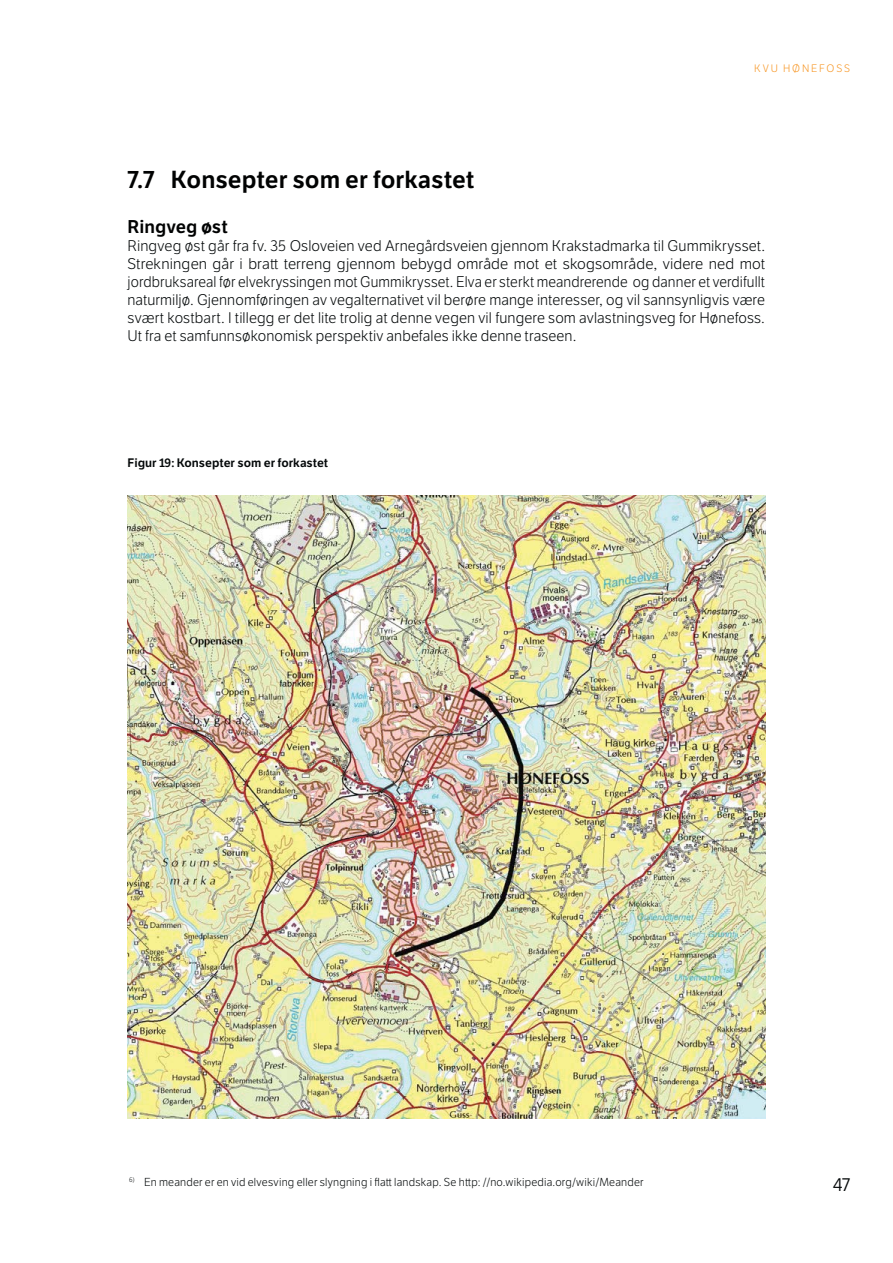
<style>
.page{position:relative;width:893px;height:1263px;background:#fff}
.page>*{position:absolute;margin:0;border:0;box-sizing:border-box;transform-origin:0 0}
.t1{font:600 24px "LFT Etica";color:#010202}
.t2{font:600 18px "LFT Etica";color:#010202}
.t3{font:18px "LFT Etica";color:#040809}
.t4{font:300 15px/18px "LFT Etica";letter-spacing:.01em;color:#040809;text-align:justify}
.t5{font:600 12px "LFT Etica";color:#040809}
.t6{font:300 11.25px "LFT Etica";letter-spacing:.02em;color:#040809}
.t7{font:300 10.5px "LFT Etica";letter-spacing:.175em;color:#f79420}
</style>
<div class="page">
<img style="left:128px;top:495px;width:637px;height:623px">
<p class="t7" style="left:754px;top:64px;width:98px">KVU HØNEFOSS</p>
<h1 class="t1" style="left:128px;top:171px;width:348px">7.7 Konsepter som er forkastet</h1>
<p class="t2" style="left:128px;top:220px;width:102px">Ringveg øst</p>
<p class="t4" style="left:128px;top:238px;width:639px">Ringveg øst går fra fv. 35 Osloveien ved Arnegårdsveien gjennom Krakstadmarka til Gummikrysset.<br>Strekningen går i bra- terreng gjennom bebygd område mot et skogsområde, videre ned mot jordbruksareal før elvekryssingen mot Gummikrysset. Elva er sterkt meandrerende og danner et verdifullt naturmiljø. Gjennomføringen av vegalternativet vil berøre mange interesser, og vil sannsynligvis være svært kostbart. I tillegg er det lite trolig at denne vegen vil fungere som avlastningsveg for Hønefoss.<br>Ut fra et samfunnsøkonomisk perspektiv anbefales ikke denne traseen.</p>
<p class="t5" style="left:128px;top:458px;width:202px">Figur 19: Konsepter som er forkastet</p>
<p class="t6" style="left:129px;top:1178px;width:516px"><sup>6)</sup> En meander er en vid elvesving eller slyngning i fla- landskap. Se h-p: //no.wikipedia.org/wiki/Meander</p>
<p class="t3" style="left:833px;top:1174px;width:19px">47</p>
</div>
